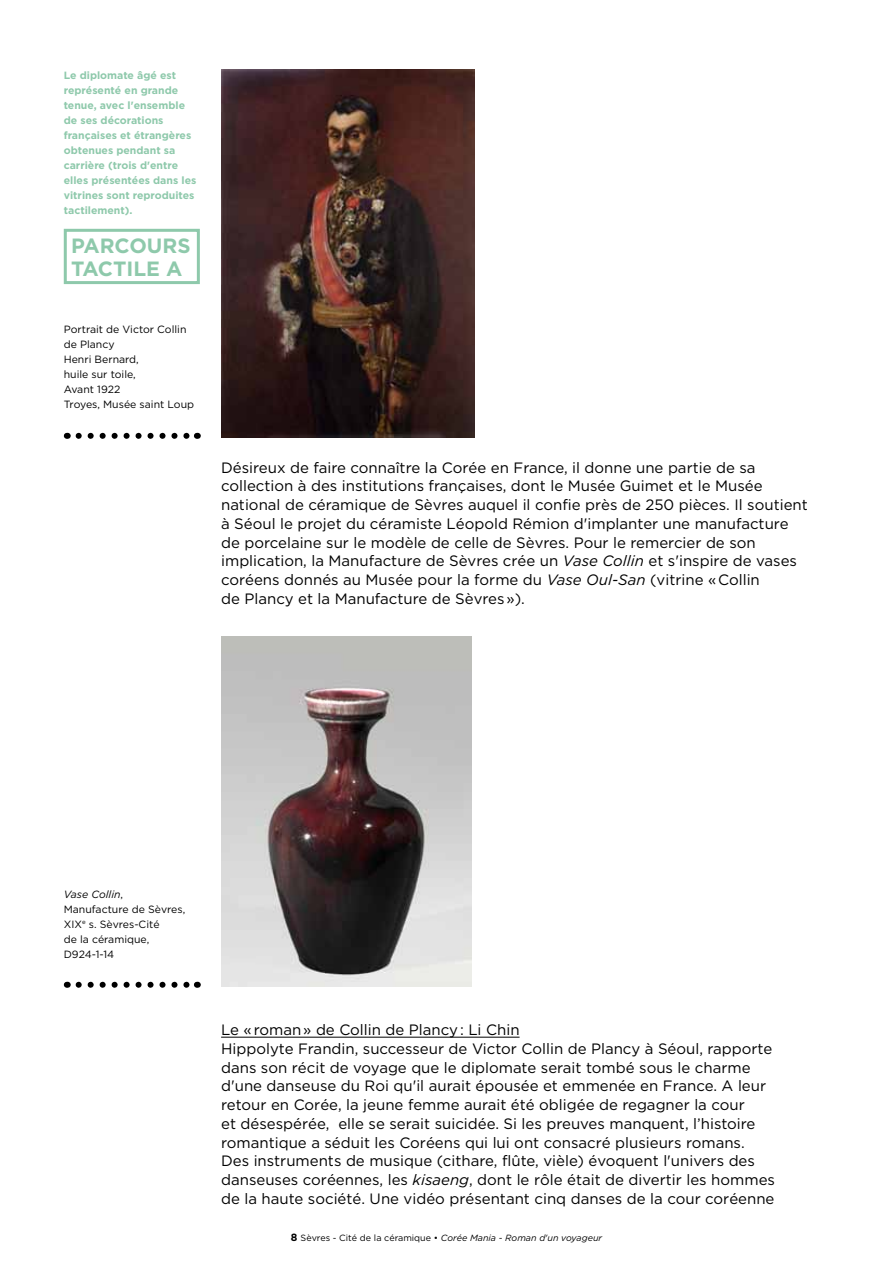
<style>
.page{position:relative;width:893px;height:1263px;background:#fff}
.page>*{position:absolute;margin:0;border:0;box-sizing:border-box;transform-origin:0 0}
.t1{font:700 20.7px/22.5px "Gotham HTF";color:#8ec9ab}
.t2{font:15px/18.8px "Gotham HTF";color:#000}
.t3{font:700 10.5px/15px "Gotham HTF";color:#8ec9ab}
.t4{font:10.5px/15px "Gotham HTF";color:#000}
.t5{font:italic 9px "Gotham HTF";color:#000}
.s1{font-style:italic}
.s2{font-weight:700;font-style:normal;font-size:10.5px}
.s3{font-style:normal}
</style>
<div class="page">
<hr style="left:221px;top:1037px;width:299px;height:1px;background:#000">
<img style="left:221px;top:69px;width:253px;height:369px">
<img style="left:221px;top:636px;width:250px;height:351px">
<svg style="left:79px;top:433px;width:111px;height:6px"></svg>
<svg style="left:79px;top:982px;width:111px;height:6px"></svg>
<div style="left:64px;top:229px;width:136px;height:55px;border:3px solid #8ec9ab"></div>
<p class="t3" style="left:64px;top:67px;width:134px">Le diplomate âgé est représenté en grande tenue, avec l'ensemble de ses décorations françaises et étrangères obtenues pendant sa carrière (trois d'entre elles présentées dans les vitrines sont reproduites tactilement).</p>
<h1 class="t1" style="left:71px;top:234px;width:121px">Parcours tactile A</h1>
<p class="t4" style="left:64px;top:322px;width:132px">Portrait de Victor Collin de Plancy<br>Henri Bernard,<br>huile sur toile,<br>Avant 1922<br>Troyes, Musée saint Loup</p>
<p class="t2" style="left:221px;top:458px;width:588px">Désireux de faire connaître la Corée en France, il donne une partie de sa collection à des institutions françaises, dont le Musée Guimet et le Musée national de céramique de Sèvres auquel il confie près de 250 pièces. Il soutient à Séoul le projet du céramiste Léopold Rémion d'implanter une manufacture de porcelaine sur le modèle de celle de Sèvres. Pour le remercier de son implication, la Manufacture de Sèvres crée un <span class="s1">Vase Collin</span> et s'inspire de vases coréens donnés au Musée pour la forme du <span class="s1">Vase Oul-San</span> (vitrine «Collin<br>de Plancy et la Manufacture de Sèvres»).</p>
<p class="t4" style="left:64px;top:886px;width:123px"><span class="s1">Vase Collin</span>,<br>Manufacture de Sèvres,<br>XIX<sup>e</sup> s. Sèvres-Cité<br>de la céramique,<br>D924-1-14</p>
<p class="t2" style="left:221px;top:1020px;width:555px">Le «roman» de Collin de Plancy: Li Chin<br>Hippolyte Frandin, successeur de Victor Collin de Plancy à Séoul, rapporte dans son récit de voyage que le diplomate serait tombé sous le charme d'une danseuse du Roi qu'il aurait épousée et emmenée en France. A leur retour en Corée, la jeune femme aurait été obligée de regagner la cour<br>et désespérée, elle se serait suicidée. Si les preuves manquent, l’histoire romantique a séduit les Coréens qui lui ont consacré plusieurs romans.<br>Des instruments de musique (cithare, flûte, vièle) évoquent l'univers des danseuses coréennes, les <span class="s1">kisaeng</span>, dont le rôle était de divertir les hommes de la haute société. Une vidéo présentant cinq danses de la cour coréenne</p>
<p class="t5" style="left:291px;top:1233px;width:313px"><span class="s2">8</span> <span class="s3">Sèvres - Cité de la céramique •</span> Corée Mania - Roman d'un voyageur</p>
</div>
